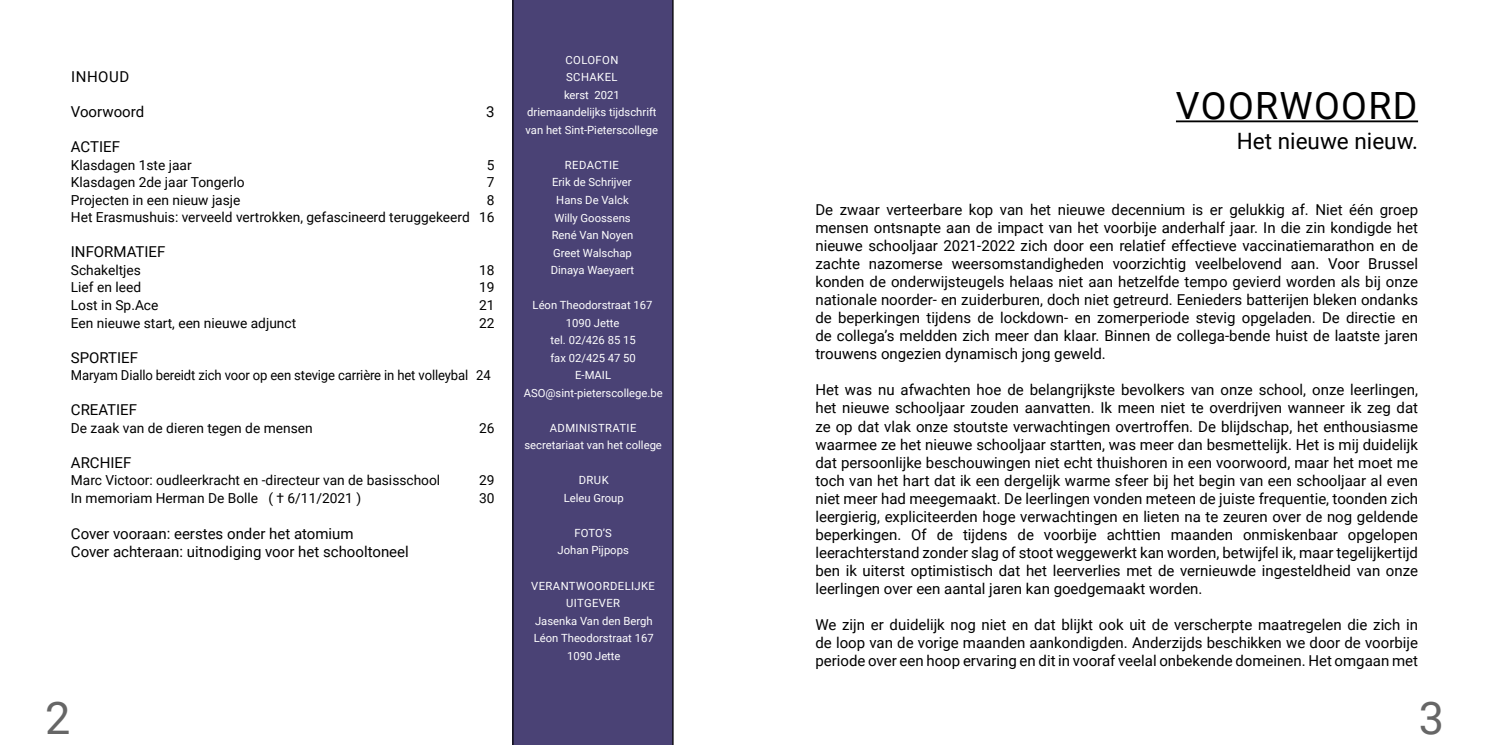
<style>
.page{position:relative;width:1489px;height:745px;background:#fff}
.page>*{position:absolute;margin:0;border:0;box-sizing:border-box;transform-origin:0 0}
.t1{font:45px "Roboto";color:#666}
.t2{font:37.5px "Roboto";letter-spacing:.035em;color:#000}
.t3{font:22.5px "Roboto";color:#000}
.t4{font:15px/18px "Roboto";color:#000;text-align:justify}
.t5{font:13.75px/17.5px "Roboto";color:#000;text-align:right}
.t6{font:13.75px "Roboto";color:#000;scale:.95 1}
.t7{font:11.25px/17.5px "Roboto";color:#fff;text-align:center}
</style>
<div class="page">
<div style="left:512px;top:0;width:161px;height:744px;background:#4a4275"></div>
<hr style="left:1175px;top:120px;width:242px;height:2px;background:#000">
<p class="t4" style="left:71px;top:67px;width:59px">INHOUD</p>
<p class="t4" style="left:71px;top:102px;width:75px">Voorwoord</p>
<p class="t4" style="left:486px;top:102px;width:10px">3</p>
<p class="t4" style="left:71px;top:137px;width:51px">ACTIEF</p>
<p class="t5" style="left:71px;top:155px;width:122px">Klasdagen 1ste jaar</p>
<p class="t5" style="left:487px;top:155px;width:9px">5</p>
<p class="t5" style="left:71px;top:173px;width:175px">Klasdagen 2de jaar Tongerlo</p>
<p class="t5" style="left:487px;top:173px;width:9px">7</p>
<p class="t5" style="left:71px;top:190px;width:171px">Projecten in een nieuw jasje</p>
<p class="t5" style="left:71px;top:190px;width:425px">8<br>Het Erasmushuis: verveeld vertrokken, gefascineerd teruggekeerd 16</p>
<p class="t4" style="left:71px;top:242px;width:96px">INFORMATIEF</p>
<p class="t5" style="left:71px;top:260px;width:72px">Schakeltjes</p>
<p class="t5" style="left:479px;top:260px;width:17px">18</p>
<p class="t5" style="left:71px;top:278px;width:72px">Lief en leed</p>
<p class="t5" style="left:479px;top:278px;width:17px">19</p>
<p class="t5" style="left:71px;top:295px;width:89px">Lost in Sp.Ace</p>
<p class="t5" style="left:479px;top:295px;width:17px">21</p>
<p class="t5" style="left:71px;top:313px;width:227px">Een nieuwe start, een nieuwe adjunct</p>
<p class="t5" style="left:479px;top:313px;width:17px">22</p>
<p class="t4" style="left:71px;top:347px;width:69px">SPORTIEF</p>
<p class="t6" style="left:71px;top:365px;width:443px">Maryam Diallo bereidt zich voor op een stevige carrière in het volleybal 24</p>
<p class="t4" style="left:71px;top:400px;width:68px">CREATIEF</p>
<p class="t5" style="left:71px;top:418px;width:243px">De zaak van de dieren tegen de mensen</p>
<p class="t5" style="left:479px;top:418px;width:17px">26</p>
<p class="t4" style="left:71px;top:452px;width:62px">ARCHIEF</p>
<p class="t5" style="left:71px;top:470px;width:371px">Marc Victoor: oudleerkracht en -directeur van de basisschool</p>
<p class="t5" style="left:479px;top:470px;width:17px">29</p>
<p class="t5" style="left:71px;top:488px;width:292px">In memoriam Herman De Bolle ( † 6/11/2021 )</p>
<p class="t5" style="left:479px;top:488px;width:17px">30</p>
<p class="t4" style="left:71px;top:523px;width:339px">Cover vooraan: eerstes onder het atomium<br>Cover achteraan: uitnodiging voor het schooltoneel</p>
<p class="t7" style="left:525px;top:51px;width:134px">COLOFON<br>SCHAKEL<br>kerst 2021 driemaandelijks tijdschrift van het Sint-Pieterscollege</p>
<p class="t7" style="left:551px;top:156px;width:85px">REDACTIE<br>Erik de Schrijver<br>Hans De Valck<br>Willy Goossens<br>René Van Noyen<br>Greet Walschap<br>Dinaya Waeyaert</p>
<p class="t7" style="left:523px;top:296px;width:140px">Léon Theodorstraat 167<br>1090 Jette<br>tel. 02/426 85 15<br>fax 02/425 47 50<br>E-MAIL<br>ASO@sint-pieterscollege.be</p>
<p class="t7" style="left:524px;top:418px;width:139px">ADMINISTRATIE secretariaat van het college</p>
<p class="t7" style="left:563px;top:471px;width:61px">DRUK<br>Leleu Group</p>
<p class="t7" style="left:557px;top:523px;width:73px">FOTO’S<br>Johan Pijpops</p>
<p class="t7" style="left:531px;top:576px;width:125px">VERANTWOORDELIJKE<br>UITGEVER<br>Jasenka Van den Bergh<br>Léon Theodorstraat 167<br>1090 Jette</p>
<h2 class="t2" style="left:1175px;top:79px;width:243px">VOORWOORD</h2>
<h3 class="t3" style="left:1236px;top:125px;width:183px">Het nieuwe nieuw.</h3>
<p class="t4" style="left:815px;top:200px;width:604px">De zwaar verteerbare kop van het nieuwe decennium is er gelukkig af. Niet één groep mensen ontsnapte aan de impact van het voorbije anderhalf jaar. In die zin kondigde het nieuwe schooljaar 2021-2022 zich door een relatief effectieve vaccinatiemarathon en de zachte nazomerse weersomstandigheden voorzichtig veelbelovend aan. Voor Brussel konden de onderwijsteugels helaas niet aan hetzelfde tempo gevierd worden als bij onze nationale noorder- en zuiderburen, doch niet getreurd. Eenieders batterijen bleken ondanks de beperkingen tijdens de lockdown- en zomerperiode stevig opgeladen. De directie en de collega’s meldden zich meer dan klaar. Binnen de collega-bende huist de laatste jaren trouwens ongezien dynamisch jong geweld.</p>
<p class="t4" style="left:815px;top:380px;width:604px">Het was nu afwachten hoe de belangrijkste bevolkers van onze school, onze leerlingen, het nieuwe schooljaar zouden aanvatten. Ik meen niet te overdrijven wanneer ik zeg dat ze op dat vlak onze stoutste verwachtingen overtroffen. De blijdschap, het enthousiasme waarmee ze het nieuwe schooljaar startten, was meer dan besmettelijk. Het is mij duidelijk dat persoonlijke beschouwingen niet echt thuishoren in een voorwoord, maar het moet me toch van het hart dat ik een dergelijk warme sfeer bij het begin van een schooljaar al even niet meer had meegemaakt. De leerlingen vonden meteen de juiste frequentie, toonden zich leergierig, expliciteerden hoge verwachtingen en lieten na te zeuren over de nog geldende beperkingen. Of de tijdens de voorbije achttien maanden onmiskenbaar opgelopen leerachterstand zonder slag of stoot weggewerkt kan worden, betwijfel ik, maar tegelijkertijd ben ik uiterst optimistisch dat het leerverlies met de vernieuwde ingesteldheid van onze leerlingen over een aantal jaren kan goedgemaakt worden.</p>
<p class="t4" style="left:815px;top:614px;width:604px">We zijn er duidelijk nog niet en dat blijkt ook uit de verscherpte maatregelen die zich in de loop van de vorige maanden aankondigden. Anderzijds beschikken we door de voorbije periode over een hoop ervaring en dit in vooraf veelal onbekende domeinen. Het omgaan met</p>
<h1 class="t1" style="left:45px;top:685px;width:27px">2</h1>
<h1 class="t1" style="left:1418px;top:685px;width:27px">3</h1>
</div>
